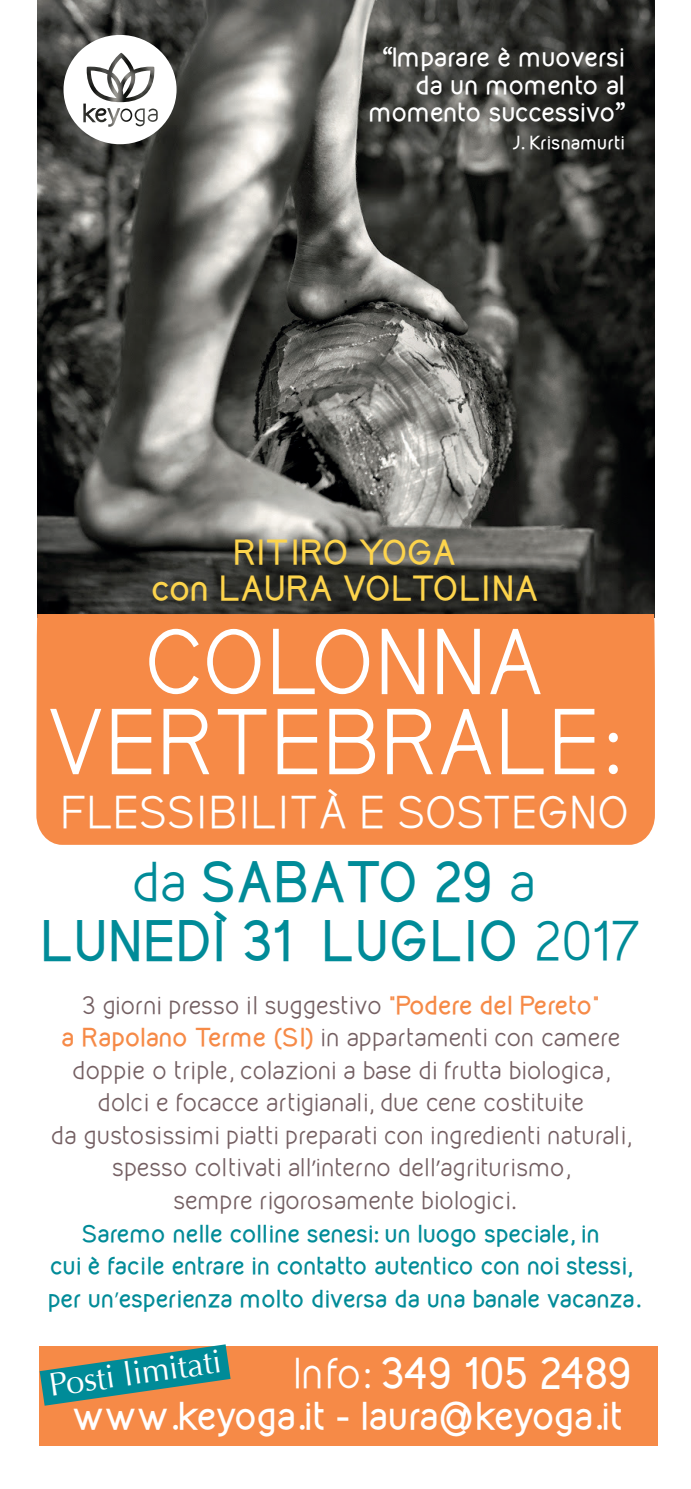
<style>
.page{position:relative;width:691px;height:1489px;background:#fff}
.page>*{position:absolute;margin:0;border:0;box-sizing:border-box;transform-origin:0 0}
.t1{font:81.25px/80px "Kirvy";color:#fff;text-align:center}
.t2{font:700 49.5px/59.2px "Kirvy";color:#008b98;text-align:center}
.t3{font:40.5px "Kirvy";color:#fff}
.t4{font:700 38px "Kirvy";color:#fff}
.t5{font:700 33.5px "Kirvy";letter-spacing:-.015em;color:#fff}
.t6{font:32.75px "Optima";color:#fff}
.t7{font:700 30.25px/36.2px "Kirvy";color:#fdd44c;text-align:center;scale:1.05 1}
.t8{font:700 22.75px/27.2px "Kirvy";letter-spacing:-.015em;color:#fff;text-align:right}
.t9{font:22.5px/32.5px "Kirvy";color:#745f62;text-align:center}
.t10{font:700 21.25px/32.5px "Kirvy";letter-spacing:-.01em;color:#008b98;text-align:center}
.t11{font:700 16.5px "Kirvy";letter-spacing:.01em;color:#fff}
.s1{font-family:"Noteworthy"}
.s2{font-weight:400}
.s3{font-weight:700;color:#f68a47}
.s4{font-family:"Myriad Pro"}
.s5{font-family:"Myriad Pro";font-weight:400}
</style>
<div class="page">
<img style="left:37px;top:0;width:616px;height:614px">
<div style="left:39px;top:1345px;width:618px;height:100px;background:#f68a47"></div>
<svg style="left:40px;top:1344px;width:190px;height:61px"></svg>
<div style="left:36px;top:614px;width:618px;height:230px;background:#f68a47"></div>
<svg style="left:63px;top:35px;width:113px;height:109px"></svg>
<p class="t8" style="left:369px;top:44px;width:257px"><span class="s1">“</span>Imparare è muoversi da un momento al momento successivo<span class="s1">”</span></p>
<p class="t11" style="left:512px;top:132px;width:113px">J. Krisnamurti</p>
<h3 class="t7" style="left:152px;top:533px;width:370px">RITIRO YOGA<br>con LAURA VOLTOLINA</h3>
<h1 class="t1" style="left:48px;top:622px;width:573px">COLONNA<br>VERTEBRALE:</h1>
<h3 class="t3" style="left:61px;top:788px;width:570px">FLESSIBILITÀ E SOSTEGNO</h3>
<h2 class="t2" style="left:42px;top:852px;width:601px"><span class="s2">da</span> SABATO 29 <span class="s2">a<br></span>LUNEDÌ 31 LUGLIO <span class="s2">2017</span></h2>
<p class="t9" style="left:51px;top:988px;width:581px">3 giorni presso il suggestivo <span class="s3">"Podere del Pereto"<br>a Rapolano Terme (SI)</span> in appartamenti con camere doppie o triple, colazioni a base di frutta biologica, dolci e focacce artigianali, due cene costituite<br>da gustosissimi piatti preparati con ingredienti naturali, spesso coltivati all<span class="s4">’</span>interno dell<span class="s4">’</span>agriturismo,<br>sempre rigorosamente biologici.</p>
<p class="t10" style="left:49px;top:1216px;width:593px">Saremo nelle colline senesi: un luogo speciale, in<br>cui è facile entrare in contatto autentico con noi stessi, per un<span class="s5">’</span>esperienza molto diversa da una banale vacanza.</p>
<h3 class="t6" style="left:47px;top:1366px;width:175px;rotate:-8deg">Posti limitati</h3>
<h3 class="t4" style="left:294px;top:1349px;width:341px"><span class="s2">Info:</span> 349 105 2489</h3>
<h3 class="t5" style="left:73px;top:1394px;width:550px">www.keyoga.it - laura@keyoga.it</h3>
</div>
